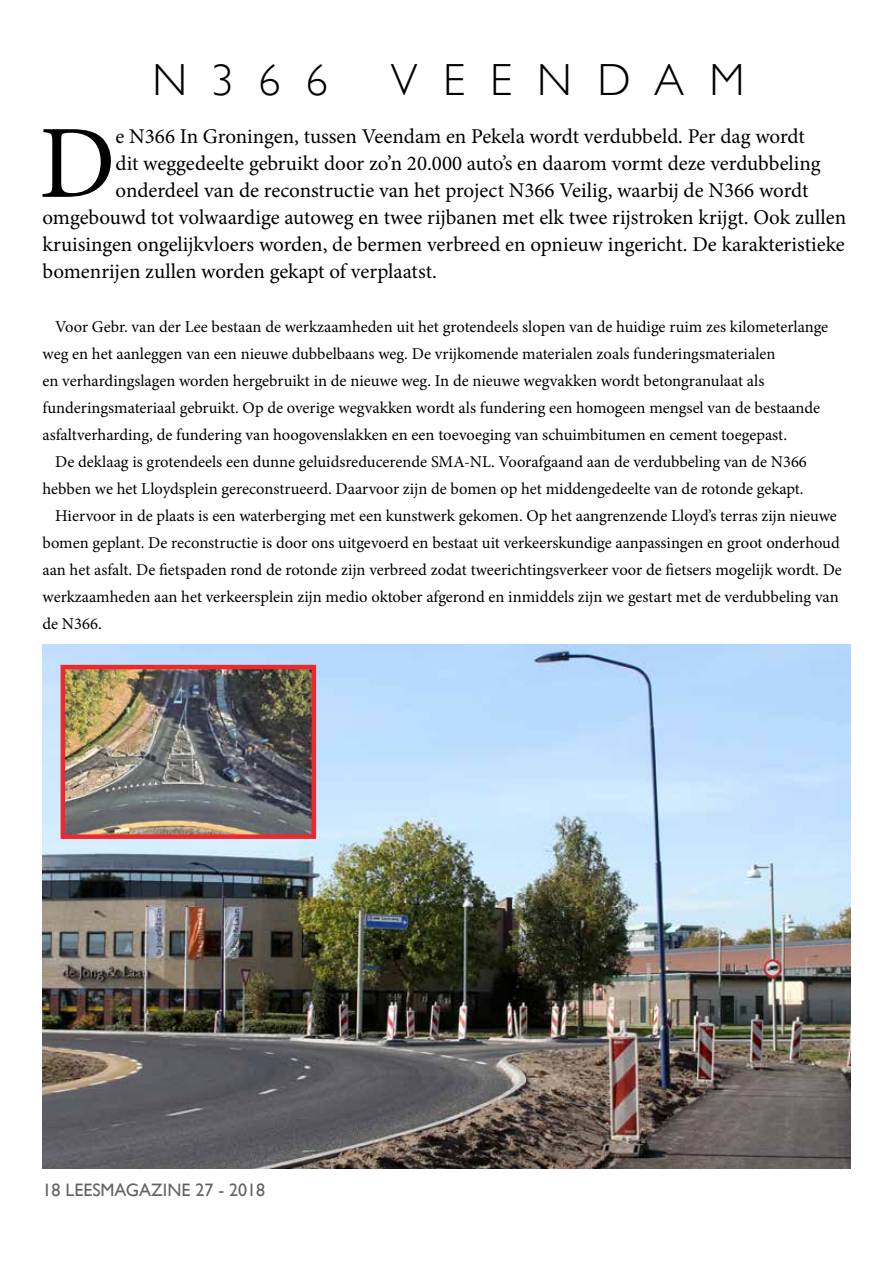
<style>
.page{position:relative;width:893px;height:1263px;background:#fff}
.page>*{position:absolute;margin:0;border:0;box-sizing:border-box;transform-origin:0 0}
.t1{font:104.1px "Minion Pro";color:#000}
.t2{font:300 45px "Gill Sans";letter-spacing:.555em;color:#000}
.t3{font:21px "Minion Pro";color:#000}
.t4{font:18px "Gill Sans";color:#636466}
.t5{font:16.5px/27px "Minion Pro";color:#000}
</style>
<div class="page">
<img style="left:43px;top:645px;width:807px;height:523px">
<img style="left:66px;top:670px;width:245px;height:164px">
<div style="left:61px;top:665px;width:255px;height:174px;border:4px solid #ee292d"></div>
<h2 class="t2" style="left:153px;top:44px;width:177px">N366</h2>
<h2 class="t2" style="left:391px;top:44px;width:355px">VEENDAM</h2>
<h1 class="t1" style="left:39px;top:94px;width:78px">D</h1>
<p class="t3" style="left:116px;top:122px;width:691px">e N366 In Groningen, tussen Veendam en Pekela wordt verdubbeld. Per dag wordt</p>
<p class="t3" style="left:116px;top:149px;width:706px">dit weggedeelte gebruikt door zo’n 20.000 auto’s en daarom vormt deze verdubbeling</p>
<p class="t3" style="left:116px;top:176px;width:694px">onderdeel van de reconstructie van het project N366 Veilig, waarbij de N366 wordt</p>
<p class="t3" style="left:43px;top:203px;width:805px">omgebouwd tot volwaardige autoweg en twee rijbanen met elk twee rijstroken krijgt. Ook zullen</p>
<p class="t3" style="left:43px;top:230px;width:804px">kruisingen ongelijkvloers worden, de bermen verbreed en opnieuw ingericht. De karakteristieke</p>
<p class="t3" style="left:43px;top:257px;width:396px">bomenrijen zullen worden gekapt of verplaatst.</p>
<p class="t5" style="left:43px;top:313px;width:787px;text-indent:13px">Voor Gebr. van der Lee bestaan de werkzaamheden uit het grotendeels slopen van de huidige ruim zes kilometerlange weg en het aanleggen van een nieuwe dubbelbaans weg. De vrijkomende materialen zoals funderingsmaterialen<br>en verhardingslagen worden hergebruikt in de nieuwe weg. In de nieuwe wegvakken wordt betongranulaat als funderingsmateriaal gebruikt. Op de overige wegvakken wordt als fundering een homogeen mengsel van de bestaande asfaltverharding, de fundering van hoogovenslakken en een toevoeging van schuimbitumen en cement toegepast.</p>
<p class="t5" style="left:55px;top:448px;width:753px">De deklaag is grotendeels een dunne geluidsreducerende SMA-NL. Voorafgaand aan de verdubbeling van de N366</p>
<p class="t5" style="left:43px;top:475px;width:763px">hebben we het Lloydsplein gereconstrueerd. Daarvoor zijn de bomen op het middengedeelte van de rotonde gekapt.</p>
<p class="t5" style="left:55px;top:502px;width:783px">Hiervoor in de plaats is een waterberging met een kunstwerk gekomen. Op het aangrenzende Lloyd’s terras zijn nieuwe</p>
<p class="t5" style="left:43px;top:529px;width:799px">bomen geplant. De reconstructie is door ons uitgevoerd en bestaat uit verkeerskundige aanpassingen en groot onderhoud</p>
<p class="t5" style="left:43px;top:556px;width:801px">aan het asfalt. De fietspaden rond de rotonde zijn verbreed zodat tweerichtingsverkeer voor de fietsers mogelijk wordt. De</p>
<p class="t5" style="left:43px;top:583px;width:798px">werkzaamheden aan het verkeersplein zijn medio oktober afgerond en inmiddels zijn we gestart met de verdubbeling van</p>
<p class="t5" style="left:43px;top:610px;width:61px">de N366.</p>
<p class="t4" style="left:43px;top:1179px;width:224px">18 LEESMAGAZINE 27 - 2018</p>
</div>
